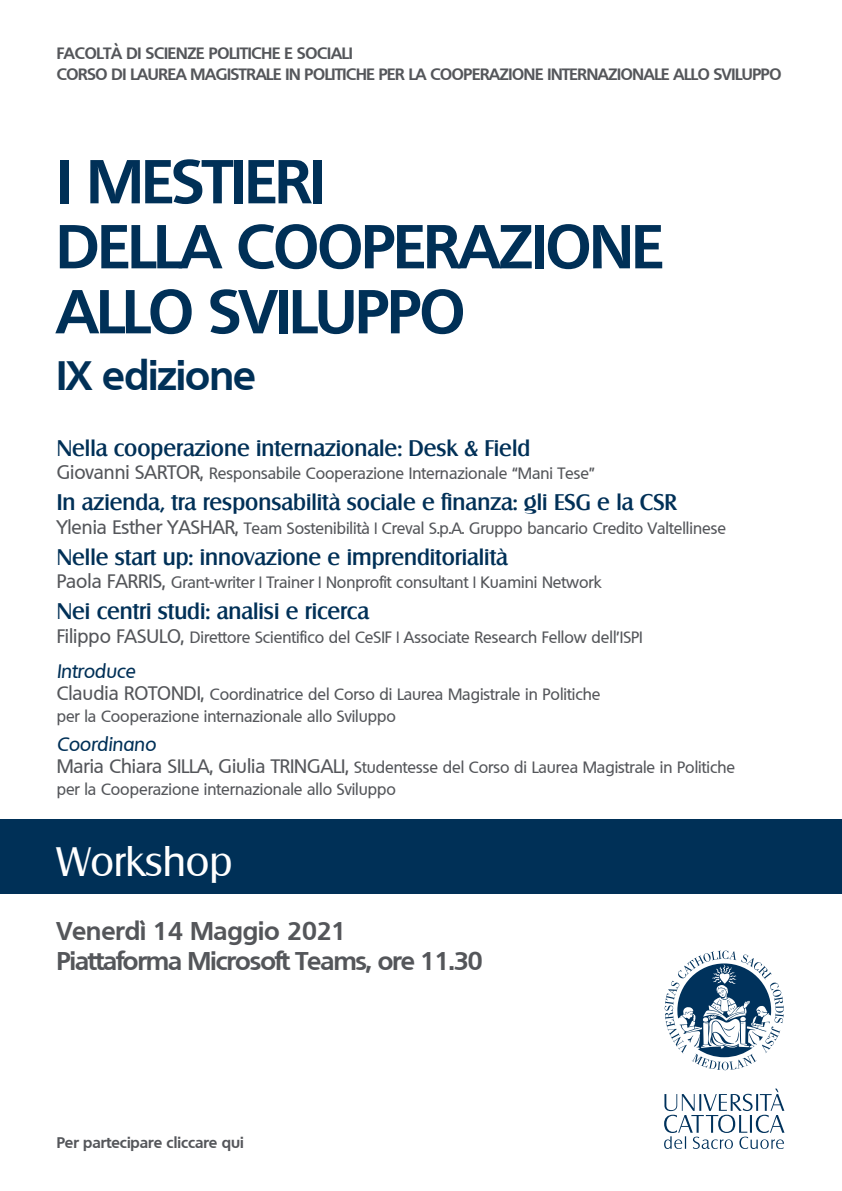
<style>
.page{position:relative;width:842px;height:1191px;background:#fff}
.page>*{position:absolute;margin:0;border:0;box-sizing:border-box;transform-origin:0 0}
.t1{font:700 60px/65px "Quebec";letter-spacing:-.015em;color:#003057}
.t2{font:700 40px "Quebec";letter-spacing:-.015em;color:#003057}
.t3{font:40px "Salzburg";color:#fff}
.t4{font:700 25px/30px "Quebec";letter-spacing:-.03em;color:#54565a}
.t5{font:500 22px "Salzburg";color:#003057}
.t6{font:italic 500 19px "Quebec";color:#003057}
.t7{font:500 16px/22px "Quebec";color:#54565a}
.t8{font:700 16px/20.8px "Quebec";letter-spacing:-.02em;color:#54565a}
.t9{font:700 15px "Quebec";color:#54565a}
.s1{font-size:19px}
</style>
<div class="page">
<div style="left:0;top:819px;width:842px;height:75px;background:#003057"></div>
<svg style="left:664px;top:950px;width:120px;height:120px"></svg>
<svg style="left:664px;top:1088px;width:120px;height:61px"></svg>
<p class="t8" style="left:57px;top:42px;width:726px">FACOLTÀ DI SCIENZE POLITICHE E SOCIALI<br>CORSO DI LAUREA MAGISTRALE IN POLITICHE PER LA COOPERAZIONE INTERNAZIONALE ALLO SVILUPPO</p>
<h1 class="t1" style="left:57px;top:147px;width:608px">I MESTIERI<br>DELLA COOPERAZIONE<br>ALLO SVILUPPO</h1>
<h2 class="t2" style="left:57px;top:349px;width:201px">IX edizione</h2>
<h3 class="t5" style="left:57px;top:434px;width:475px">Nella cooperazione internazionale: Desk &amp; Field</h3>
<p class="t7" style="left:57px;top:462px;width:539px"><span class="s1">Giovanni SARTOR,</span> Responsabile Cooperazione Internazionale “Mani Tese”</p>
<h3 class="t5" style="left:57px;top:489px;width:622px">In azienda, tra responsabilità sociale e finanza: gli ESG e la CSR</h3>
<p class="t7" style="left:57px;top:516px;width:671px"><span class="s1">Ylenia Esther YASHAR,</span> Team Sostenibilità | Creval S.p.A. Gruppo bancario Credito Valtellinese</p>
<h3 class="t5" style="left:57px;top:543px;width:453px">Nelle start up: innovazione e imprenditorialità</h3>
<p class="t7" style="left:57px;top:571px;width:546px"><span class="s1">Paola FARRIS,</span> Grant-writer | Trainer | Nonprofit consultant | Kuamini Network</p>
<h3 class="t5" style="left:57px;top:598px;width:314px">Nei centri studi: analisi e ricerca</h3>
<p class="t7" style="left:57px;top:625px;width:588px"><span class="s1">Filippo FASULO,</span> Direttore Scientifico del CeSIF | Associate Research Fellow dell’ISPI</p>
<p class="t6" style="left:57px;top:658px;width:80px">Introduce</p>
<p class="t7" style="left:57px;top:683px;width:545px"><span class="s1">Claudia ROTONDI,</span> Coordinatrice del Corso di Laurea Magistrale in Politiche per la Cooperazione internazionale allo Sviluppo</p>
<p class="t6" style="left:57px;top:732px;width:101px">Coordinano</p>
<p class="t7" style="left:57px;top:756px;width:680px"><span class="s1">Maria Chiara SILLA, Giulia TRINGALI,</span> Studentesse del Corso di Laurea Magistrale in Politiche per la Cooperazione internazionale allo Sviluppo</p>
<h2 class="t3" style="left:57px;top:837px;width:177px">Workshop</h2>
<h3 class="t4" style="left:57px;top:915px;width:427px">Venerdì 14 Maggio 2021<br>Piattaforma Microsoft Teams, ore 11.30</h3>
<p class="t9" style="left:57px;top:1133px;width:189px">Per partecipare cliccare qui</p>
</div>
